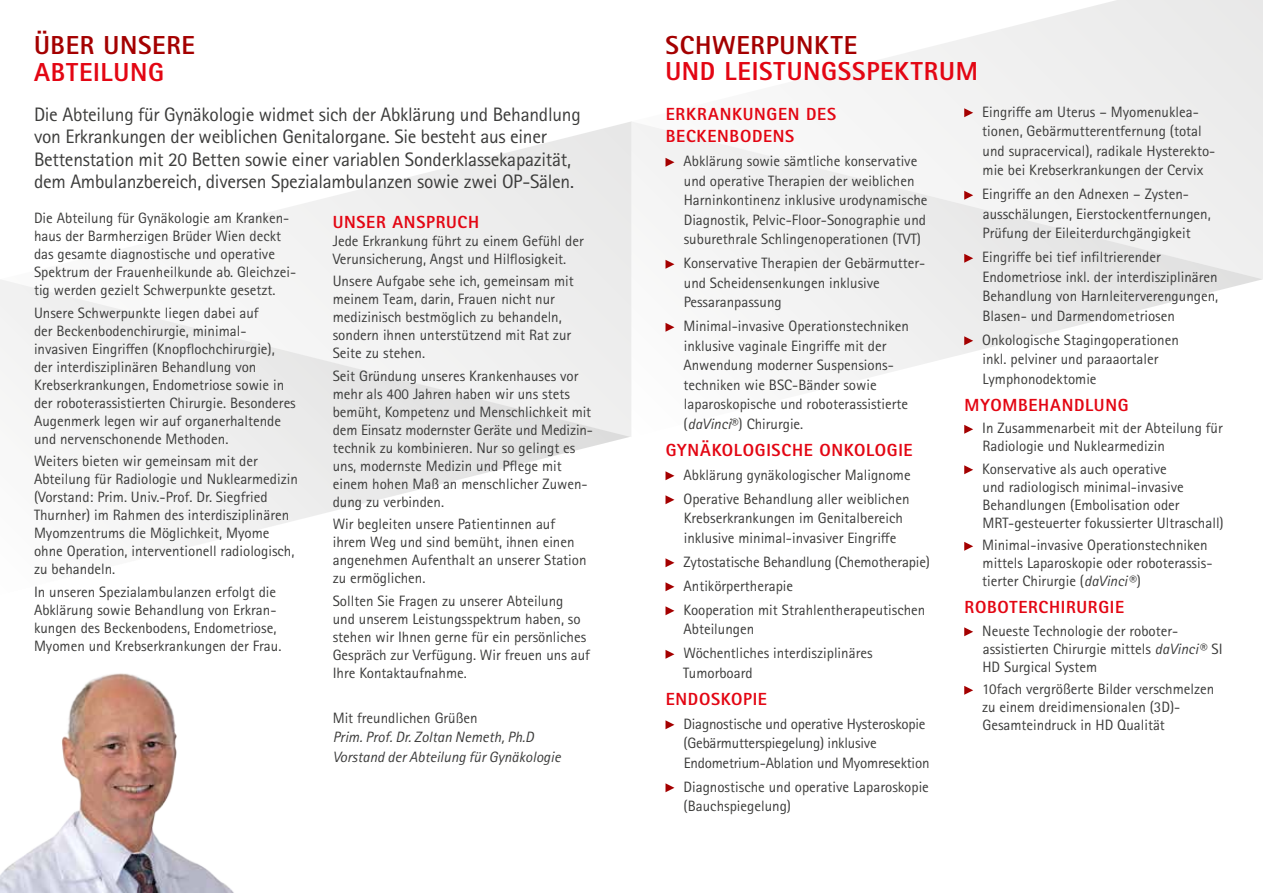
<style>
.page{position:relative;width:1263px;height:893px;background:#fff}
.page>*{position:absolute;margin:0;border:0;box-sizing:border-box;transform-origin:0 0}
.t1{font:800 26.1px "Rotis Sans Serif Pro";letter-spacing:.025em;color:#e30613}
.t2{font:800 26.1px "Rotis Sans Serif Pro";letter-spacing:.025em;color:#a40000}
.t3{font:19.5px/22.5px "Rotis Sans Serif Pro";letter-spacing:-.015em;color:#3c3c3b}
.t4{font:800 17.55px/22.5px "Rotis Sans Serif Pro";letter-spacing:.04em;color:#e30613}
.t5{font:15px/18px "Rotis Sans Serif Pro";color:#3c3c3b}
.t6{font:italic 15px/19.5px "Rotis Sans Serif Pro";color:#3c3c3b}
.s1{font-style:italic}
</style>
<div class="page">
<svg style="left:207px;top:122px;width:424px;height:315px"></svg>
<svg style="left:0;top:277px;width:630px;height:273px"></svg>
<svg style="left:843px;top:0;width:420px;height:121px"></svg>
<svg style="left:631px;top:121px;width:632px;height:262px"></svg>
<svg style="left:665px;top:158px;width:9px;height:9px"></svg>
<svg style="left:665px;top:260px;width:9px;height:9px"></svg>
<svg style="left:665px;top:323px;width:9px;height:9px"></svg>
<svg style="left:665px;top:471px;width:9px;height:9px"></svg>
<svg style="left:665px;top:495px;width:9px;height:9px"></svg>
<svg style="left:665px;top:558px;width:9px;height:9px"></svg>
<svg style="left:665px;top:582px;width:9px;height:9px"></svg>
<svg style="left:665px;top:606px;width:9px;height:9px"></svg>
<svg style="left:665px;top:650px;width:9px;height:9px"></svg>
<svg style="left:665px;top:720px;width:9px;height:9px"></svg>
<svg style="left:665px;top:783px;width:9px;height:9px"></svg>
<svg style="left:964px;top:108px;width:9px;height:9px"></svg>
<svg style="left:964px;top:191px;width:9px;height:9px"></svg>
<svg style="left:964px;top:254px;width:9px;height:9px"></svg>
<svg style="left:964px;top:336px;width:9px;height:9px"></svg>
<svg style="left:964px;top:425px;width:9px;height:9px"></svg>
<svg style="left:964px;top:465px;width:9px;height:9px"></svg>
<svg style="left:964px;top:542px;width:9px;height:9px"></svg>
<svg style="left:964px;top:627px;width:9px;height:9px"></svg>
<svg style="left:964px;top:686px;width:9px;height:9px"></svg>
<img style="left:0;top:673px;width:234px;height:220px">
<h1 class="t2" style="left:34px;top:29px;width:163px">ÜBER UNSERE</h1>
<h1 class="t1" style="left:34px;top:56px;width:131px">ABTEILUNG</h1>
<p class="t3" style="left:34px;top:103px;width:548px">Die Abteilung für Gynäkologie widmet sich der Abklärung und Behandlung von Erkrankungen der weiblichen Genitalorgane. Sie besteht aus einer Bettenstation mit 20 Betten sowie einer variablen Sonderklassekapazität, dem Ambulanzbereich, diversen Spezialambulanzen sowie zwei OP-Sälen.</p>
<p class="t5" style="left:34px;top:209px;width:264px">Die Abteilung für Gynäkologie am Kranken&shy;haus der Barmherzigen Brüder Wien deckt das gesamte diagnostische und operative Spektrum der Frauenheilkunde ab. Gleichzei&shy;tig werden gezielt Schwerpunkte gesetzt.</p>
<p class="t5" style="left:34px;top:304px;width:263px">Unsere Schwerpunkte liegen dabei auf<br>der Beckenbodenchirurgie, minimal&shy;invasiven Eingriffen (Knopflochchirurgie), der interdisziplinären Behandlung von Krebserkrankungen, Endometriose sowie in der roboterassistierten Chirurgie. Besonderes Augenmerk legen wir auf organerhaltende und nervenschonende Methoden.</p>
<p class="t5" style="left:34px;top:452px;width:265px">Weiters bieten wir gemeinsam mit der Abteilung für Radiologie und Nuklearmedizin (Vorstand: Prim. Univ.-Prof. Dr. Siegfried Thurnher) im Rahmen des interdisziplinären Myomzentrums die Möglichkeit, Myome ohne Operation, interventionell radiologisch, zu behandeln.</p>
<p class="t5" style="left:34px;top:583px;width:249px">In unseren Spezialambulanzen erfolgt die Abklärung sowie Behandlung von Erkran&shy;kungen des Beckenbodens, Endometriose, Myomen und Krebserkrankungen der Frau.</p>
<p class="t4" style="left:333px;top:210px;width:148px">UNSER ANSPRUCH</p>
<p class="t5" style="left:333px;top:232px;width:253px">Jede Erkrankung führt zu einem Gefühl der<br>Verunsicherung, Angst und Hilflosigkeit.</p>
<p class="t5" style="left:333px;top:272px;width:243px">Unsere Aufgabe sehe ich, gemeinsam mit meinem Team, darin, Frauen nicht nur medizinisch bestmöglich zu behandeln, sondern ihnen unterstützend mit Rat zur Seite zu stehen.</p>
<p class="t5" style="left:333px;top:367px;width:262px">Seit Gründung unseres Krankenhauses vor mehr als 400 Jahren haben wir uns stets bemüht, Kompetenz und Menschlichkeit mit dem Einsatz modernster Geräte und Medizin&shy;technik zu kombinieren. Nur so gelingt es uns, modernste Medizin und Pflege mit einem hohen Maß an menschlicher Zuwen&shy;dung zu verbinden.</p>
<p class="t5" style="left:333px;top:515px;width:255px">Wir begleiten unsere Patientinnen auf ihrem Weg und sind bemüht, ihnen einen angenehmen Aufenthalt an unserer Station zu ermöglichen.</p>
<p class="t5" style="left:333px;top:592px;width:259px">Sollten Sie Fragen zu unserer Abteilung<br>und unserem Leistungsspektrum haben, so stehen wir Ihnen gerne für ein persönliches Gespräch zur Verfügung. Wir freuen uns auf Ihre Kontaktaufnahme.</p>
<p class="t5" style="left:333px;top:709px;width:146px">Mit freundlichen Grüßen</p>
<p class="t6" style="left:333px;top:728px;width:230px">Prim. Prof. Dr. Zoltan Nemeth, Ph.D<br>Vorstand der Abteilung für Gynäkologie</p>
<h1 class="t2" style="left:665px;top:29px;width:193px">SCHWERPUNKTE</h1>
<h1 class="t1" style="left:665px;top:55px;width:314px">UND LEISTUNGSSPEKTRUM</h1>
<p class="t4" style="left:666px;top:103px;width:172px">ERKRANKUNGEN DES<br>BECKENBODENS</p>
<p class="t5" style="left:683px;top:152px;width:246px;line-height:19.5px">Abklärung sowie sämtliche konservative und operative Therapien der weiblichen Harninkontinenz inklusive urodynamische Diagnostik, Pelvic-Floor-Sonographie und suburethrale Schlingenoperationen (TVT)</p>
<p class="t5" style="left:683px;top:254px;width:242px;line-height:19.5px">Konservative Therapien der Gebärmutter&shy;und Scheidensenkungen inklusive<br>Pessaranpassung</p>
<p class="t5" style="left:683px;top:317px;width:227px;line-height:19.5px">Minimal-invasive Operationstechniken inklusive vaginale Eingriffe mit der Anwendung moderner Suspensions&shy;techniken wie BSC-Bänder sowie laparoskopische und roboterassistierte (<span class="s1">daVinci</span>®) Chirurgie.</p>
<p class="t4" style="left:666px;top:438px;width:248px">GYNÄKOLOGISCHE ONKOLOGIE</p>
<p class="t5" style="left:683px;top:463px;width:229px;line-height:24px">Abklärung gynäkologischer Malignome<br>Operative Behandlung aller weiblichen</p>
<p class="t5" style="left:684px;top:509px;width:221px;line-height:19.5px">Krebserkrankungen im Genitalbereich inklusive minimal-invasiver Eingriffe</p>
<p class="t5" style="left:683px;top:550px;width:248px;line-height:24px">Zytostatische Behandlung (Chemotherapie)<br>Antikörpertherapie<br>Kooperation mit Strahlentherapeutischen</p>
<p class="t5" style="left:683px;top:617px;width:191px;line-height:24px">Abteilungen<br>Wöchentliches interdisziplinäres</p>
<p class="t5" style="left:683px;top:664px;width:71px">Tumorboard</p>
<p class="t4" style="left:666px;top:687px;width:103px">ENDOSKOPIE</p>
<p class="t5" style="left:683px;top:714px;width:247px;line-height:19.5px">Diagnostische und operative Hysteroskopie (Gebärmutterspiegelung) inklusive<br>Endometrium-Ablation und Myomresektion</p>
<p class="t5" style="left:683px;top:777px;width:247px;line-height:19.5px">Diagnostische und operative Laparoskopie (Bauchspiegelung)</p>
<p class="t5" style="left:982px;top:102px;width:235px;line-height:19.5px">Eingriffe am Uterus – Myomenuklea&shy;tionen, Gebärmutterentfernung (total und supracervical), radikale Hysterekto&shy;mie bei Krebserkrankungen der Cervix</p>
<p class="t5" style="left:982px;top:185px;width:230px;line-height:19.5px">Eingriffe an den Adnexen – Zysten&shy;ausschälungen, Eierstockentfernungen,<br>Prüfung der Eileiterdurchgängigkeit</p>
<p class="t5" style="left:982px;top:248px;width:237px;line-height:19.5px">Eingriffe bei tief infiltrierender Endometriose inkl. der interdisziplinären Behandlung von Harnleiterverengungen, Blasen- und Darmendometriosen</p>
<p class="t5" style="left:982px;top:330px;width:198px;line-height:19.5px">Onkologische Stagingoperationen inkl. pelviner und paraaortaler<br>Lymphonodektomie</p>
<p class="t4" style="left:964px;top:393px;width:165px">MYOMBEHANDLUNG</p>
<p class="t5" style="left:982px;top:419px;width:242px">In Zusammenarbeit mit der Abteilung für<br>Radiologie und Nuklearmedizin</p>
<p class="t5" style="left:982px;top:460px;width:243px">Konservative als auch operative<br>und radiologisch minimal-invasive Behandlungen (Embolisation oder MRT-gesteuerter fokussierter Ultraschall)</p>
<p class="t5" style="left:982px;top:536px;width:232px">Minimal-invasive Operationstechniken mittels Laparoskopie oder roboterassis&shy;tierter Chirurgie (<span class="s1">daVinci</span> ®)</p>
<p class="t4" style="left:965px;top:596px;width:161px">ROBOTERCHIRURGIE</p>
<p class="t5" style="left:982px;top:622px;width:242px">Neueste Technologie der roboter&shy;assistierten Chirurgie mittels <span class="s1">daVinci</span> ® SI<br>HD Surgical System</p>
<p class="t5" style="left:982px;top:680px;width:234px">10fach vergrößerte Bilder verschmelzen zu einem dreidimensionalen (3D)-<br>Gesamteindruck in HD Qualität</p>
</div>
